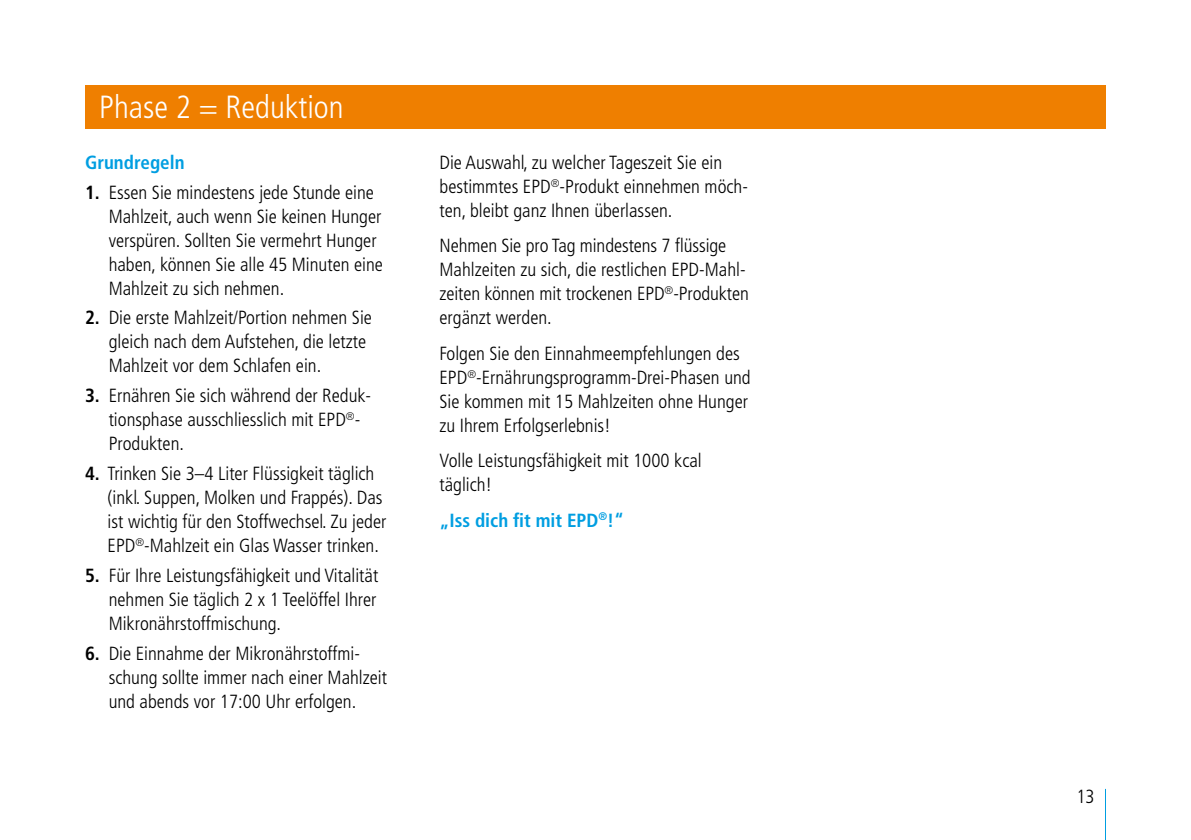
<style>
.page{position:relative;width:1191px;height:840px;background:#fff}
.page>*{position:absolute;margin:0;border:0;box-sizing:border-box;transform-origin:0 0}
.t1{font:300 condensed 32px "Frutiger LT Pro";color:#fff}
.t2{font:300 condensed 19px/24px "Frutiger LT Pro";color:#000}
.t3{font:700 condensed 19px "Frutiger LT Pro";color:#009ee1}
.s1{font-weight:700}
</style>
<div class="page">
<div style="left:85px;top:85px;width:1021px;height:44px;background:#ef7f00"></div>
<hr style="left:1105px;top:788px;width:1px;height:51px;background:#009ee1">
<h1 class="t1" style="left:99px;top:90px;width:246px">Phase 2 = Reduktion</h1>
<p class="t3" style="left:85px;top:154px;width:101px">Grundregeln</p>
<p class="t2" style="left:109px;top:181px;width:276px;text-indent:-24px"><span class="s1">1.</span> Essen Sie mindestens jede Stunde eine Mahlzeit, auch wenn Sie keinen Hunger verspüren. Sollten Sie vermehrt Hunger haben, können Sie alle 45 Minuten eine Mahlzeit zu sich nehmen.</p>
<p class="t2" style="left:109px;top:306px;width:265px;text-indent:-24px"><span class="s1">2.</span> Die erste Mahlzeit/Portion nehmen Sie gleich nach dem Aufstehen, die letzte<br>Mahlzeit vor dem Schlafen ein.</p>
<p class="t2" style="left:109px;top:384px;width:264px;text-indent:-24px"><span class="s1">3.</span> Ernähren Sie sich während der Reduk&shy;tionsphase ausschliesslich mit EPD<sup>®</sup>-<br>Produkten.</p>
<p class="t2" style="left:108px;top:462px;width:280px;text-indent:-23px"><span class="s1">4.</span> Trinken Sie 3–4 Liter Flüssigkeit täglich (inkl. Suppen, Molken und Frappés). Das ist wichtig für den Stoffwechsel. Zu jeder EPD<sup>®</sup>-Mahlzeit ein Glas Wasser trinken.</p>
<p class="t2" style="left:109px;top:563px;width:271px;text-align:justify;text-indent:-24px"><span class="s1">5.</span> Für Ihre Leistungsfähigkeit und Vitalität nehmen Sie täglich 2 x 1 Teelöffel Ihrer Mikronährstoffmischung.</p>
<p class="t2" style="left:109px;top:641px;width:280px;text-indent:-24px"><span class="s1">6.</span> Die Einnahme der Mikronährstoffmi&shy;schung sollte immer nach einer Mahlzeit und abends vor 17:00 Uhr erfolgen.</p>
<p class="t2" style="left:439px;top:151px;width:310px">Die Auswahl, zu welcher Tageszeit Sie ein bestimmtes EPD<sup>®</sup>-Produkt einnehmen möch&shy;ten, bleibt ganz Ihnen überlassen.</p>
<p class="t2" style="left:439px;top:234px;width:311px">Nehmen Sie pro Tag mindestens 7 flüssige Mahlzeiten zu sich, die restlichen EPD-Mahl - zeiten können mit trockenen EPD<sup>®</sup>-Produkten ergänzt werden.</p>
<p class="t2" style="left:439px;top:342px;width:313px">Folgen Sie den Einnahmeempfehlungen des EPD<sup>®</sup>-Ernährungsprogramm-Drei-Phasen und Sie kommen mit 15 Mahlzeiten ohne Hunger zu Ihrem Erfolgserlebnis!</p>
<p class="t2" style="left:439px;top:449px;width:264px">Volle Leistungsfähigkeit mit 1000 kcal täglich!</p>
<p class="t3" style="left:439px;top:512px;width:186px">„Iss dich fit mit EPD<sup>®</sup>!“</p>
<p class="t2" style="left:1076px;top:785px;width:20px">13</p>
</div>
